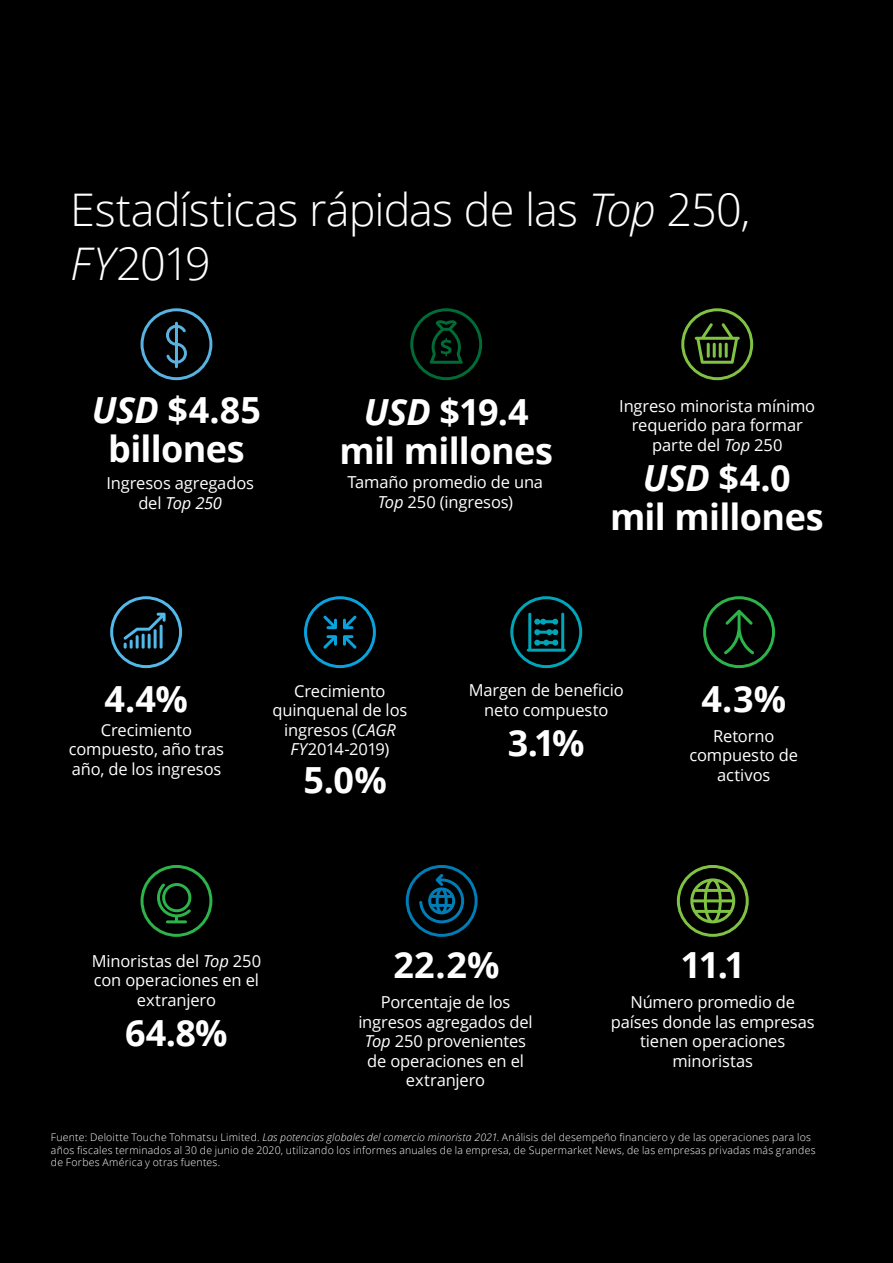
<style>
.page{position:relative;width:893px;height:1263px;background:#fff}
.page>*{position:absolute;margin:0;border:0;box-sizing:border-box;transform-origin:0 0}
.t1{font:300 45px/54px "Open Sans";letter-spacing:-.02em;color:#fff}
.t2{font:700 36px/39px "Open Sans";letter-spacing:-.015em;color:#fff;text-align:center}
.t3{font:16.5px/19.5px "Open Sans";letter-spacing:-.01em;color:#fff;text-align:center}
.t4{font:300 10.5px/12.6px "Open Sans";letter-spacing:.02em;color:#fff}
.s1{font-style:italic}
</style>
<div class="page">
<div style="left:1px;top:0;width:892px;height:1263px;background:#000"></div>
<svg style="left:110px;top:596px;width:72px;height:72px"></svg>
<svg style="left:510px;top:596px;width:72px;height:72px"></svg>
<svg style="left:677px;top:865px;width:72px;height:72px"></svg>
<svg style="left:141px;top:865px;width:71px;height:72px"></svg>
<svg style="left:304px;top:596px;width:72px;height:72px"></svg>
<svg style="left:141px;top:308px;width:71px;height:72px"></svg>
<svg style="left:406px;top:865px;width:72px;height:72px"></svg>
<svg style="left:703px;top:596px;width:72px;height:72px"></svg>
<svg style="left:410px;top:308px;width:72px;height:72px"></svg>
<svg style="left:681px;top:308px;width:72px;height:72px"></svg>
<h1 class="t1" style="left:70px;top:181px;width:682px">Estadísticas rápidas de las <span class="s1">Top</span> 250,<br><span class="s1">FY</span>2019</h1>
<h2 class="t2" style="left:92px;top:390px;width:171px"><span class="s1">USD</span> $4.85 billones</h2>
<p class="t3" style="left:106px;top:473px;width:149px">Ingresos agregados del <span class="s1">Top 250</span></p>
<h2 class="t2" style="left:339px;top:391px;width:215px"><span class="s1">USD</span> $19.4 mil millones</h2>
<p class="t3" style="left:348px;top:472px;width:197px">Tamaño promedio de una<br><span class="s1">Top</span> 250 (ingresos)</p>
<p class="t3" style="left:619px;top:395px;width:197px">Ingreso minorista mínimo requerido para formar parte del <span class="s1">Top</span> 250</p>
<h2 class="t2" style="left:610px;top:458px;width:215px"><span class="s1">USD</span> $4.0<br>mil millones</h2>
<h2 class="t2" style="left:104px;top:678px;width:85px">4.4%</h2>
<p class="t3" style="left:69px;top:720px;width:157px">Crecimiento compuesto, año tras año, de los ingresos</p>
<p class="t3" style="left:273px;top:681px;width:136px">Crecimiento quinquenal de los ingresos (<span class="s1">CAGR<br>FY</span>2014-2019)</p>
<h2 class="t2" style="left:304px;top:760px;width:85px">5.0%</h2>
<p class="t3" style="left:469px;top:680px;width:157px">Margen de beneficio neto compuesto</p>
<h2 class="t2" style="left:508px;top:722px;width:78px">3.1%</h2>
<h2 class="t2" style="left:701px;top:678px;width:86px">4.3%</h2>
<p class="t3" style="left:689px;top:725px;width:110px">Retorno compuesto de activos</p>
<p class="t3" style="left:92px;top:951px;width:171px">Minoristas del <span class="s1">Top</span> 250 con operaciones en el extranjero</p>
<h2 class="t2" style="left:125px;top:1012px;width:104px">64.8%</h2>
<h2 class="t2" style="left:393px;top:945px;width:108px">22.2%</h2>
<h2 class="t2" style="left:680px;top:945px;width:66px">11.1</h2>
<p class="t3" style="left:358px;top:992px;width:176px">Porcentaje de los ingresos agregados del<br><span class="s1">Top</span> 250 provenientes de operaciones en el extranjero</p>
<p class="t3" style="left:611px;top:992px;width:205px">Número promedio de países donde las empresas tienen operaciones minoristas</p>
<p class="t4" style="left:51px;top:1131px;width:766px">Fuente: Deloitte Touche Tohmatsu Limited. <span class="s1">Las potencias globales del comercio minorista 2021</span>. Análisis del desempeño financiero y de las operaciones para los años fiscales terminados al 30 de junio de 2020, utilizando los informes anuales de la empresa, de Supermarket News, de las empresas privadas más grandes de Forbes América y otras fuentes.</p>
</div>
